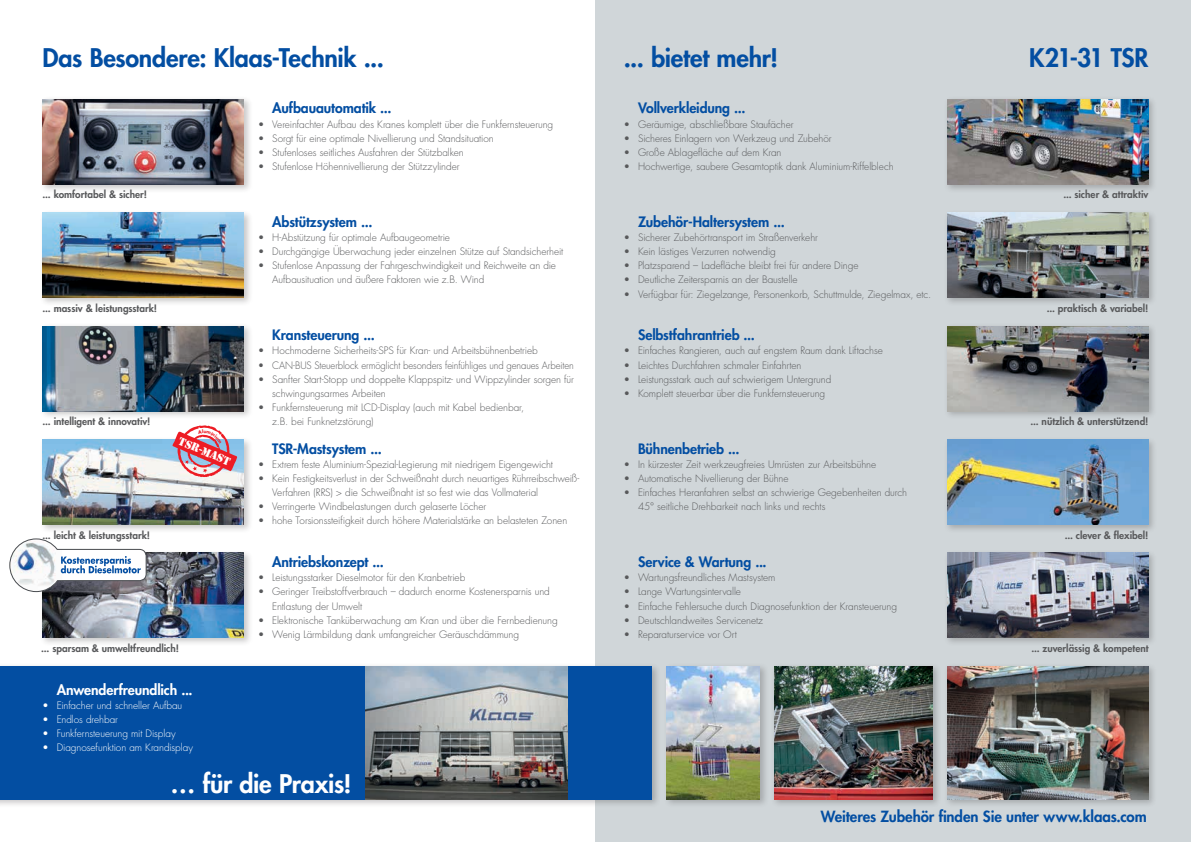
<style>
.page{position:relative;width:1191px;height:842px;background:#fff}
.page>*{position:absolute;margin:0;border:0;box-sizing:border-box;transform-origin:0 0}
.t1{font:800 25px "Futura";letter-spacing:-.01em;color:#034ea2}
.t2{font:800 25px "Futura";letter-spacing:-.015em;color:#fff}
.t3{font:800 15px "Futura";letter-spacing:-.005em;color:#034ea2}
.t4{font:800 14px "Futura";letter-spacing:-.005em;color:#034ea2}
.t5{font:800 14px "Futura";letter-spacing:-.005em;color:#fff}
.t6{font:11.9px "Stencil";color:#fff}
.t7{font:300 10px/14.2px "Futura";letter-spacing:-.01em;color:#58595b}
.t8{font:800 10px "Futura";color:#58595b}
.t9{font:300 10px "Futura";letter-spacing:-.005em;color:#fff}
.t10{font:300 10px "Futura";letter-spacing:-.01em;color:#58595b;scale:.95 1}
</style>
<div class="page">
<div style="left:595px;top:0;width:596px;height:842px;background:#d0d6d9"></div>
<div style="left:0;top:663px;width:661px;height:145px;background:#231f20;opacity:.25"></div>
<div style="left:0;top:666px;width:652px;height:133px;background:#034ea2"></div>
<div style="left:39px;top:436px;width:214px;height:97px;background:#231f20;opacity:.25"></div>
<img style="left:43px;top:439px;width:201px;height:85px">
<div style="left:39px;top:323px;width:214px;height:97px;background:#231f20;opacity:.25"></div>
<img style="left:43px;top:326px;width:201px;height:85px">
<div style="left:944px;top:96px;width:213px;height:97px;background:#231f20;opacity:.25"></div>
<img style="left:947px;top:99px;width:201px;height:85px">
<div style="left:944px;top:209px;width:213px;height:98px;background:#231f20;opacity:.25"></div>
<img style="left:947px;top:213px;width:201px;height:85px">
<div style="left:944px;top:323px;width:213px;height:97px;background:#231f20;opacity:.25"></div>
<img style="left:947px;top:326px;width:201px;height:85px">
<img style="left:366px;top:666px;width:201px;height:133px">
<div style="left:663px;top:663px;width:105px;height:145px;background:#231f20;opacity:.25"></div>
<img style="left:666px;top:666px;width:94px;height:133px">
<div style="left:944px;top:663px;width:213px;height:145px;background:#231f20;opacity:.25"></div>
<img style="left:947px;top:666px;width:201px;height:133px">
<div style="left:771px;top:663px;width:171px;height:145px;background:#231f20;opacity:.25"></div>
<img style="left:774px;top:666px;width:159px;height:133px">
<div style="left:39px;top:96px;width:214px;height:97px;background:#231f20;opacity:.25"></div>
<img style="left:43px;top:99px;width:201px;height:85px">
<div style="left:39px;top:550px;width:214px;height:97px;background:#231f20;opacity:.25"></div>
<img style="left:43px;top:553px;width:201px;height:85px">
<div style="left:39px;top:209px;width:214px;height:98px;background:#231f20;opacity:.25"></div>
<img style="left:43px;top:213px;width:201px;height:85px">
<div style="left:944px;top:550px;width:213px;height:97px;background:#231f20;opacity:.25"></div>
<img style="left:947px;top:553px;width:201px;height:85px">
<svg style="left:9px;top:538px;width:138px;height:54px"></svg>
<div style="left:944px;top:436px;width:213px;height:97px;background:#231f20;opacity:.25"></div>
<img style="left:947px;top:439px;width:201px;height:85px">
<svg style="left:172px;top:425px;width:65px;height:52px"></svg>
<h1 class="t1" style="left:43px;top:41px;width:343px">Das Besondere: Klaas-Technik ...</h1>
<h1 class="t1" style="left:624px;top:41px;width:156px">... bietet mehr!</h1>
<h1 class="t1" style="left:1029px;top:41px;width:121px">K21-31 TSR</h1>
<h3 class="t4" style="left:272px;top:99px;width:121px">Aufbauautomatik ...</h3>
<p class="t7" style="left:258px;top:117px;width:297px">• Vereinfachter Aufbau des Kranes komplett über die Funkfernsteuerung</p>
<p class="t7" style="left:258px;top:131px;width:237px">• Sorgt für eine optimale Nivellierung und Standsituation</p>
<p class="t7" style="left:258px;top:145px;width:207px">• Stufenloses seitliches Ausfahren der Stützbalken</p>
<p class="t7" style="left:258px;top:159px;width:203px">• Stufenlose Höhennivellierung der Stützzylinder</p>
<h3 class="t4" style="left:638px;top:99px;width:109px">Vollverkleidung ...</h3>
<p class="t7" style="left:624px;top:117px;width:171px">• Geräumige, abschließbare Staufächer</p>
<p class="t7" style="left:624px;top:131px;width:209px">• Sicheres Einlagern von Werkzeug und Zubehör</p>
<p class="t7" style="left:624px;top:145px;width:159px">• Große Ablagefläche auf dem Kran</p>
<p class="t7" style="left:624px;top:159px;width:271px">• Hochwertige, saubere Gesamtoptik dank Aluminium-Riffelblech</p>
<p class="t8" style="left:43px;top:188px;width:106px">... komfortabel &amp; sicher!</p>
<p class="t8" style="left:1063px;top:188px;width:87px">... sicher &amp; attraktiv</p>
<p class="t8" style="left:43px;top:301px;width:116px">... massiv &amp; leistungsstark!</p>
<p class="t8" style="left:43px;top:415px;width:109px">... intelligent &amp; innovativ!</p>
<p class="t8" style="left:43px;top:528px;width:109px">... leicht &amp; leistungsstark!</p>
<p class="t6" style="left:182px;top:434px;width:57px;rotate:23deg">tsr-mast</p>
<h3 class="t4" style="left:272px;top:212px;width:102px">Abstützsystem ...</h3>
<p class="t7" style="left:258px;top:230px;width:193px">• H-Abstützung für optimale Aufbaugeometrie</p>
<p class="t7" style="left:258px;top:244px;width:307px">• Durchgängige Überwachung jeder einzelnen Stütze auf Standsicherheit</p>
<p class="t7" style="left:272px;top:259px;width:285px;text-indent:-14px">• Stufenlose Anpassung der Fahrgeschwindigkeit und Reichweite an die<br>Aufbausituation und äußere Faktoren wie z.B. Wind</p>
<h3 class="t4" style="left:272px;top:326px;width:104px">Kransteuerung ...</h3>
<p class="t7" style="left:258px;top:344px;width:281px">• Hochmoderne Sicherheits-SPS für Kran- und Arbeitsbühnenbetrieb</p>
<p class="t10" style="left:258px;top:358px;width:334px">• CAN-BUS Steuerblock ermöglicht besonders feinfühliges und genaues Arbeiten</p>
<p class="t7" style="left:272px;top:372px;width:303px;text-indent:-14px">• Sanfter Start-Stopp und doppelte Klappspitz- und Wippzylinder sorgen für schwingungsarmes Arbeiten</p>
<p class="t7" style="left:272px;top:400px;width:254px;text-indent:-14px">• Funkfernsteuerung mit LCD-Display (auch mit Kabel bedienbar, z.B. bei Funknetzstörung)</p>
<h3 class="t4" style="left:272px;top:439px;width:111px">TSR-Mastsystem ...</h3>
<p class="t7" style="left:258px;top:457px;width:296px">• Extrem feste Aluminium-Spezial-Legierung mit niedrigem Eigengewicht</p>
<p class="t7" style="left:272px;top:471px;width:309px;text-indent:-14px">• Kein Festigkeitsverlust in der Schweißnaht durch neuartiges Rührreibschweiß-<br>Verfahren (RRS) &gt; die Schweißnaht ist so fest wie das Vollmaterial</p>
<p class="t7" style="left:258px;top:500px;width:230px">• Verringerte Windbelastungen durch gelaserte Löcher</p>
<p class="t7" style="left:258px;top:514px;width:311px">• hohe Torsionssteifigkeit durch höhere Materialstärke an belasteten Zonen</p>
<h3 class="t4" style="left:272px;top:552px;width:113px">Antriebskonzept ...</h3>
<p class="t7" style="left:258px;top:570px;width:209px">• Leistungsstarker Dieselmotor für den Kranbetrieb</p>
<p class="t7" style="left:272px;top:585px;width:279px;text-indent:-14px">• Geringer Treibstoffverbrauch – dadurch enorme Kostenersparnis und<br>Entlastung der Umwelt</p>
<p class="t7" style="left:258px;top:613px;width:301px">• Elektronische Tanküberwachung am Kran und über die Fernbedienung</p>
<p class="t7" style="left:258px;top:627px;width:262px">• Wenig Lärmbildung dank umfangreicher Geräuschdämmung</p>
<h3 class="t4" style="left:638px;top:212px;width:148px">Zubehör-Haltersystem ...</h3>
<p class="t7" style="left:624px;top:230px;width:196px">• Sicherer Zubehörtransport im Straßenverkehr</p>
<p class="t7" style="left:624px;top:244px;width:153px">• Kein lästiges Verzurren notwendig</p>
<p class="t7" style="left:624px;top:259px;width:236px">• Platzsparend – Ladefläche bleibt frei für andere Dinge</p>
<p class="t7" style="left:624px;top:273px;width:175px">• Deutliche Zeitersparnis an der Baustelle</p>
<p class="t7" style="left:624px;top:287px;width:309px">• Verfügbar für: Ziegelzange, Personenkorb, Schuttmulde, Ziegelmax, etc.</p>
<h3 class="t4" style="left:638px;top:326px;width:118px">Selbstfahrantrieb ...</h3>
<p class="t7" style="left:624px;top:344px;width:260px">• Einfaches Rangieren, auch auf engstem Raum dank Liftachse</p>
<p class="t7" style="left:624px;top:358px;width:179px">• Leichtes Durchfahren schmaler Einfahrten</p>
<p class="t7" style="left:624px;top:372px;width:209px">• Leistungsstark auch auf schwierigem Untergrund</p>
<p class="t7" style="left:624px;top:386px;width:203px">• Komplett steuerbar über die Funkfernsteuerung</p>
<h3 class="t4" style="left:638px;top:439px;width:103px">Bühnenbetrieb ...</h3>
<p class="t7" style="left:624px;top:457px;width:254px">• In kürzester Zeit werkzeugfreies Umrüsten zur Arbeitsbühne</p>
<p class="t7" style="left:624px;top:471px;width:166px">• Automatische Nivellierung der Bühne</p>
<p class="t7" style="left:638px;top:485px;width:270px;text-indent:-14px">• Einfaches Heranfahren selbst an schwierige Gegebenheiten durch<br>45° seitliche Drehbarkeit nach links und rechts</p>
<h3 class="t4" style="left:638px;top:552px;width:130px">Service &amp; Wartung ...</h3>
<p class="t7" style="left:624px;top:570px;width:153px">• Wartungsfreundliches Mastsystem</p>
<p class="t7" style="left:624px;top:585px;width:119px">• Lange Wartungsintervalle</p>
<p class="t7" style="left:624px;top:599px;width:275px">• Einfache Fehlersuche durch Diagnosefunktion der Kransteuerung</p>
<p class="t7" style="left:624px;top:613px;width:141px">• Deutschlandweites Servicenetz</p>
<p class="t7" style="left:624px;top:627px;width:115px">• Reparaturservice vor Ort</p>
<p class="t8" style="left:1046px;top:301px;width:103px">... praktisch &amp; variabel!</p>
<p class="t8" style="left:1030px;top:415px;width:119px">... nützlich &amp; unterstützend!</p>
<p class="t8" style="left:1064px;top:528px;width:85px">... clever &amp; flexibel!</p>
<p class="t8" style="left:41px;top:642px;width:139px">... sparsam &amp; umweltfreundlich!</p>
<p class="t8" style="left:1031px;top:642px;width:119px">... zuverlässig &amp; kompetent</p>
<h3 class="t5" style="left:57px;top:680px;width:137px">Anwenderfreundlich ...</h3>
<p class="t9" style="left:43px;top:699px;width:141px">• Einfacher und schneller Aufbau</p>
<p class="t9" style="left:43px;top:713px;width:77px">• Endlos drehbar</p>
<p class="t9" style="left:43px;top:727px;width:135px">• Funkfernsteuerung mit Display</p>
<p class="t9" style="left:43px;top:741px;width:152px">• Diagnosefunktion am Krandisplay</p>
<h1 class="t2" style="left:170px;top:767px;width:183px">… für die Praxis!</h1>
<h2 class="t3" style="left:821px;top:806px;width:327px">Weiteres Zubehör finden Sie unter www.klaas.com</h2>
</div>
